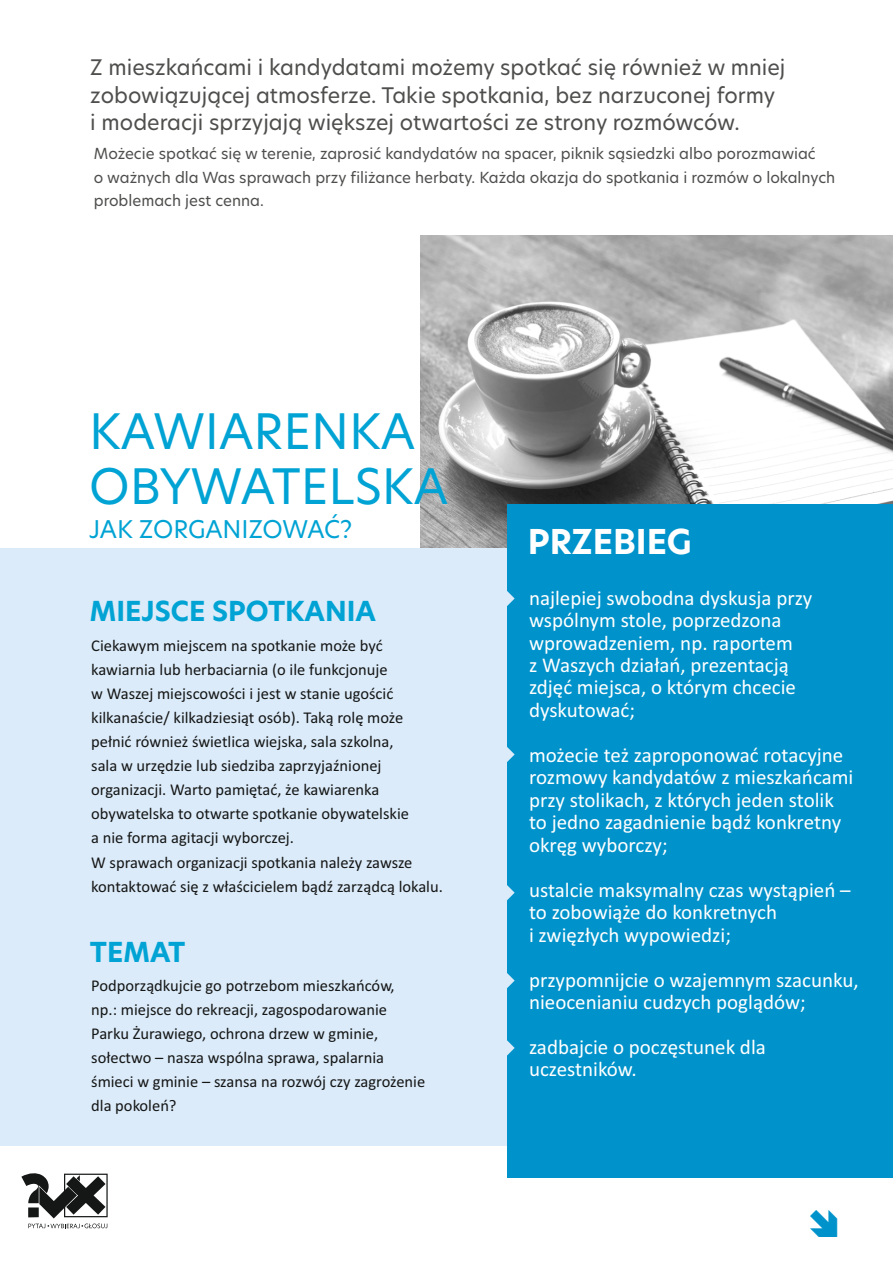
<style>
.page{position:relative;width:893px;height:1263px;background:#fff}
.page>*{position:absolute;margin:0;border:0;box-sizing:border-box;transform-origin:0 0}
.t1{font:48px/55.3px "Hero New";color:#00a3d4}
.t2{font:700 33.6px "Hero New";color:#fff}
.t3{font:700 27px "Hero New";color:#00a3d4}
.t4{font:24px "Hero New";letter-spacing:-.01em;color:#00a3d4}
.t5{font:21.15px/27.9px "Hero New";color:#4e4e4d}
.t6{font:21px/22.5px "Calibri";color:#fff}
.t7{font:16.5px/24.2px "Calibri";color:#151616}
.t8{font:15px/23.7px "Hero New";color:#4e4e4d}
</style>
<div class="page">
<img style="left:420px;top:236px;width:472px;height:312px">
<div style="left:0;top:548px;width:892px;height:597px;background:#dbebf9"></div>
<svg style="left:21px;top:1173px;width:87px;height:55px"></svg>
<div style="left:507px;top:504px;width:385px;height:674px;background:#0093cb"></div>
<svg style="left:507px;top:591px;width:8px;height:15px"></svg>
<svg style="left:507px;top:747px;width:8px;height:15px"></svg>
<svg style="left:507px;top:885px;width:8px;height:16px"></svg>
<svg style="left:507px;top:973px;width:8px;height:15px"></svg>
<svg style="left:507px;top:1040px;width:8px;height:16px"></svg>
<p class="t5" style="left:90px;top:54px;width:697px">Z mieszkańcami i kandydatami możemy spotkać się również w mniej zobowiązującej atmosferze. Takie spotkania, bez narzuconej formy i moderacji sprzyjają większej otwartości ze strony rozmówców.</p>
<p class="t8" style="left:94px;top:143px;width:743px">Możecie spotkać się w terenie, zaprosić kandydatów na spacer, piknik sąsiedzki albo porozmawiać<br>o ważnych dla Was sprawach przy filiżance herbaty. Każda okazja do spotkania i rozmów o lokalnych problemach jest cenna.</p>
<h1 class="t1" style="left:89px;top:407px;width:360px">KAWIARENKA<br>OBYWATELSKA</h1>
<h3 class="t4" style="left:89px;top:519px;width:265px">JAK ZORGANIZOWAĆ?</h3>
<h3 class="t3" style="left:90px;top:600px;width:288px">MIEJSCE SPOTKANIA</h3>
<p class="t7" style="left:91px;top:635px;width:353px">Ciekawym miejscem na spotkanie może być kawiarnia lub herbaciarnia (o ile funkcjonuje<br>w Waszej miejscowości i jest w stanie ugościć kilkanaście/ kilkadziesiąt osób). Taką rolę może pełnić również świetlica wiejska, sala szkolna,<br>sala w urzędzie lub siedziba zaprzyjaźnionej organizacji. Warto pamiętać, że kawiarenka obywatelska to otwarte spotkanie obywatelskie<br>a nie forma agitacji wyborczej.<br>W sprawach organizacji spotkania należy zawsze kontaktować się z właścicielem bądź zarządcą lokalu.</p>
<h3 class="t3" style="left:90px;top:940px;width:97px">TEMAT</h3>
<p class="t7" style="left:91px;top:975px;width:336px">Podporządkujcie go potrzebom mieszkańców,<br>np.: miejsce do rekreacji, zagospodarowanie Parku Żurawiego, ochrona drzew w gminie, sołectwo – nasza wspólna sprawa, spalarnia śmieci w gminie – szansa na rozwój czy zagrożenie dla pokoleń?</p>
<h2 class="t2" style="left:528px;top:528px;width:165px">PRZEBIEG</h2>
<p class="t6" style="left:529px;top:588px;width:285px">najlepiej swobodna dyskusja przy wspólnym stole, poprzedzona wprowadzeniem, np. raportem<br>z Waszych działań, prezentacją zdjęć miejsca, o którym chcecie dyskutować;</p>
<p class="t6" style="left:529px;top:745px;width:326px">możecie też zaproponować rotacyjne rozmowy kandydatów z mieszkańcami przy stolikach, z których jeden stolik to jedno zagadnienie bądź konkretny okręg wyborczy;</p>
<p class="t6" style="left:529px;top:880px;width:323px">ustalcie maksymalny czas wystąpień – to zobowiąże do konkretnych<br>i zwięzłych wypowiedzi;</p>
<p class="t6" style="left:529px;top:970px;width:331px">przypomnijcie o wzajemnym szacunku, nieocenianiu cudzych poglądów;</p>
<p class="t6" style="left:529px;top:1037px;width:238px">zadbajcie o poczęstunek dla uczestników.</p>
</div>
